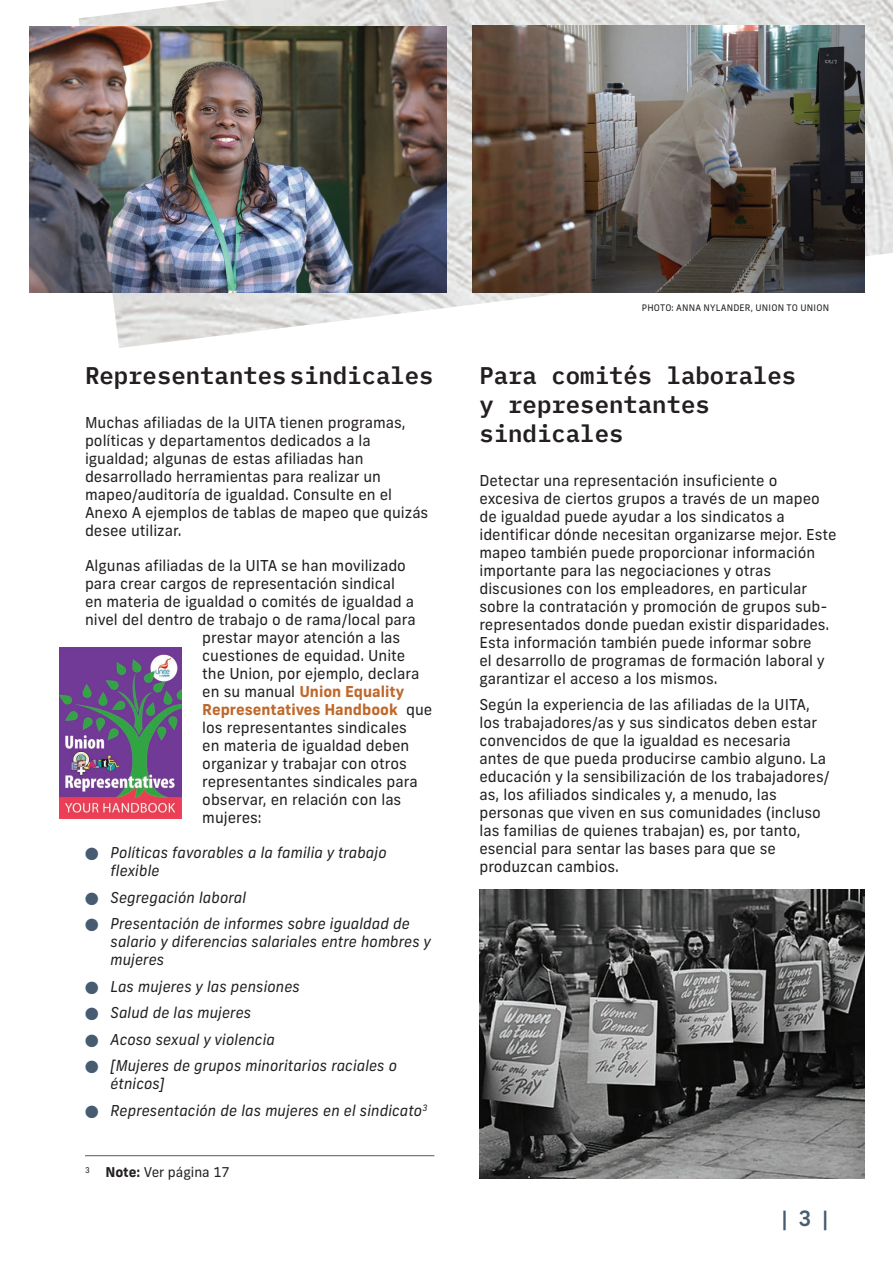
<style>
.page{position:relative;width:893px;height:1263px;background:#fff}
.page>*{position:absolute;margin:0;border:0;box-sizing:border-box;transform-origin:0 0}
.t1{font:600 24px/28.8px "IBM Plex Mono";color:#231f20}
.t2{font:500 21px "Frank New";color:#475b71}
.t3{font:15px/18px "Frank New";color:#231f20}
.t4{font:italic 15px/18px "Frank New";color:#231f20}
.t5{font:700 15px "Frank New";color:#bf682b}
.t6{font:13.5px "Frank New";color:#231f20}
.t7{font:9px "Frank New";letter-spacing:.02em;color:#231f20}
.s1{font-weight:400;color:#231f20}
.s2{color:#475b71}
.s3{font-weight:700}
</style>
<div class="page">
<img style="left:79px;top:0;width:814px;height:348px">
<img style="left:30px;top:27px;width:416px;height:265px">
<img style="left:473px;top:26px;width:392px;height:266px">
<img style="left:479px;top:889px;width:386px;height:289px">
<img style="left:60px;top:647px;width:121px;height:171px">
<hr style="left:85px;top:1155px;width:349px;height:1px;background:#475b71">
<h1 class="t1" style="left:85px;top:359px;width:350px">Representantessindicales</h1>
<p class="t3" style="left:85px;top:413px;width:345px">Muchas afiliadas de la UITA tienen programas, políticas y departamentos dedicados a la igualdad; algunas de estas afiliadas han desarrollado herramientas para realizar un mapeo/auditoría de igualdad. Consulte en el Anexo A ejemplos de tablas de mapeo que quizás desee utilizar.</p>
<p class="t3" style="left:85px;top:556px;width:322px">Algunas afiliadas de la UITA se han movilizado</p>
<p class="t3" style="left:85px;top:574px;width:311px">para crear cargos de representación sindical</p>
<p class="t3" style="left:85px;top:592px;width:331px">en materia de igualdad o comités de igualdad a</p>
<p class="t3" style="left:85px;top:610px;width:332px">nivel del dentro de trabajo o de rama/local para</p>
<p class="t3" style="left:202px;top:628px;width:200px">prestar mayor atención a las</p>
<p class="t3" style="left:202px;top:646px;width:205px">cuestiones de equidad. Unite</p>
<p class="t3" style="left:202px;top:664px;width:218px">the Union, por ejemplo, declara</p>
<p class="t5" style="left:202px;top:682px;width:203px"><span class="s1">en su manual</span> Union Equality</p>
<p class="t5" style="left:202px;top:700px;width:231px">Representatives Handbook <span class="s1">que</span></p>
<p class="t3" style="left:202px;top:718px;width:206px">los representantes sindicales</p>
<p class="t3" style="left:202px;top:736px;width:209px">en materia de igualdad deben</p>
<p class="t3" style="left:202px;top:754px;width:206px">organizar y trabajar con otros</p>
<p class="t3" style="left:202px;top:772px;width:217px">representantes sindicales para</p>
<p class="t3" style="left:202px;top:790px;width:201px">observar, en relación con las</p>
<p class="t3" style="left:202px;top:808px;width:61px">mujeres:</p>
<p class="t4" style="left:111px;top:843px;width:278px;text-indent:-26px"><span class="s2">●</span> Políticas favorables a la familia y trabajo flexible</p>
<p class="t4" style="left:85px;top:888px;width:163px"><span class="s2">●</span> Segregación laboral</p>
<p class="t4" style="left:111px;top:914px;width:322px;text-indent:-26px"><span class="s2">●</span> Presentación de informes sobre igualdad de salario y diferencias salariales entre hombres y mujeres</p>
<p class="t4" style="left:85px;top:977px;width:216px"><span class="s2">●</span> Las mujeres y las pensiones</p>
<p class="t4" style="left:85px;top:1003px;width:168px"><span class="s2">●</span> Salud de las mujeres</p>
<p class="t4" style="left:85px;top:1030px;width:191px"><span class="s2">●</span> Acoso sexual y violencia</p>
<p class="t4" style="left:111px;top:1056px;width:288px;text-indent:-26px"><span class="s2">●</span> [Mujeres de grupos minoritarios raciales o étnicos]</p>
<p class="t4" style="left:85px;top:1101px;width:344px"><span class="s2">●</span> Representación de las mujeres en el sindicato<sup>3</sup></p>
<p class="t6" style="left:85px;top:1164px;width:146px"><sup>3</sup> <span class="s3">Note:</span> Ver página 17</p>
<p class="t7" style="left:642px;top:302px;width:189px">PHOTO: ANNA NYLANDER, UNION TO UNION</p>
<h1 class="t1" style="left:479px;top:359px;width:318px">Para comités laborales y representantes sindicales</h1>
<p class="t3" style="left:479px;top:471px;width:359px">Detectar una representación insuficiente o excesiva de ciertos grupos a través de un mapeo de igualdad puede ayudar a los sindicatos a identificar dónde necesitan organizarse mejor. Este mapeo también puede proporcionar información importante para las negociaciones y otras discusiones con los empleadores, en particular sobre la contratación y promoción de grupos sub&shy;representados donde puedan existir disparidades.<br>Esta información también puede informar sobre<br>el desarrollo de programas de formación laboral y garantizar el acceso a los mismos.</p>
<p class="t3" style="left:479px;top:695px;width:352px">Según la experiencia de las afiliadas de la UITA, los trabajadores/as y sus sindicatos deben estar convencidos de que la igualdad es necesaria antes de que pueda producirse cambio alguno. La educación y la sensibilización de los trabajadores/ as, los afiliados sindicales y, a menudo, las personas que viven en sus comunidades (incluso las familias de quienes trabajan) es, por tanto, esencial para sentar las bases para que se produzcan cambios.</p>
<h2 class="t2" style="left:782px;top:1205px;width:48px">| 3 |</h2>
</div>
